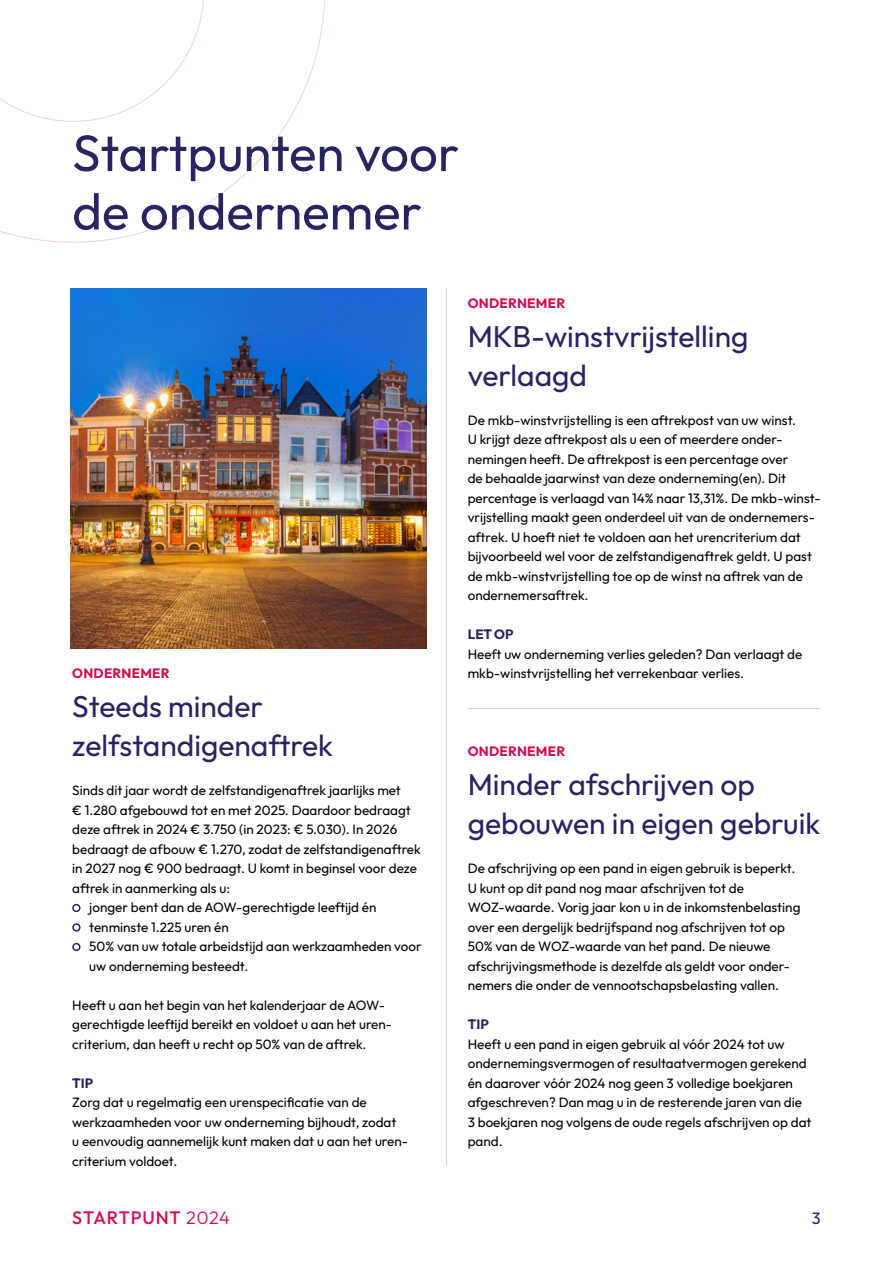
<style>
.page{position:relative;width:893px;height:1263px;background:#fff}
.page>*{position:absolute;margin:0;border:0;box-sizing:border-box;transform-origin:0 0}
.t1{font:51px/58.5px "Outfit";color:#282361}
.t2{font:30px/39px "Outfit";color:#282361}
.t3{font:500 18px "Outfit";letter-spacing:.04em;color:#d60b52}
.t4{font:16.5px "Outfit";color:#282361}
.t5{font:13.5px/19.5px "Outfit";color:#000}
.t6{font:700 13.5px "Outfit";letter-spacing:.02em;color:#d60b52}
.t7{font:700 13.5px "Outfit";color:#282361}
.s1{font-weight:300}
</style>
<div class="page">
<svg style="left:0;top:0;width:325px;height:243px"></svg>
<svg style="left:72px;top:904px;width:9px;height:8px"></svg>
<svg style="left:72px;top:923px;width:9px;height:9px"></svg>
<svg style="left:72px;top:943px;width:9px;height:8px"></svg>
<hr style="left:468px;top:708px;width:353px;height:1px;background:#d4d3df">
<hr style="left:446px;top:288px;width:1px;height:877px;background:#d4d3df">
<img style="left:71px;top:288px;width:356px;height:360px">
<h1 class="t1" style="left:72px;top:125px;width:388px">Startpunten voor de ondernemer</h1>
<p class="t6" style="left:72px;top:664px;width:99px">ONDERNEMER</p>
<h2 class="t2" style="left:72px;top:688px;width:262px">Steeds minder zelfstandigenaftrek</h2>
<p class="t5" style="left:72px;top:781px;width:330px">Sinds dit jaar wordt de zelfstandigenaftrek jaarlijks met</p>
<p class="t5" style="left:72px;top:800px;width:340px">€ 1.280 afgebouwd tot en met 2025. Daardoor bedraagt</p>
<p class="t5" style="left:72px;top:820px;width:327px">deze aftrek in 2024 € 3.750 (in 2023: € 5.030). In 2026</p>
<p class="t5" style="left:72px;top:839px;width:350px">bedraagt de afbouw € 1.270, zodat de zelfstandigenaftrek</p>
<p class="t5" style="left:72px;top:859px;width:346px">in 2027 nog € 900 bedraagt. U komt in beginsel voor deze</p>
<p class="t5" style="left:72px;top:878px;width:159px">aftrek in aanmerking als u:</p>
<p class="t5" style="left:89px;top:898px;width:289px">jonger bent dan de AOW-gerechtigde leeftijd én</p>
<p class="t5" style="left:89px;top:917px;width:141px">tenminste 1.225 uren én</p>
<p class="t5" style="left:89px;top:937px;width:334px">50% van uw totale arbeidstijd aan werkzaamheden voor</p>
<p class="t5" style="left:89px;top:956px;width:161px">uw onderneming besteedt.</p>
<p class="t5" style="left:72px;top:995px;width:318px">Heeft u aan het begin van het kalenderjaar de AOW&shy;gerechtigde leeftijd bereikt en voldoet u aan het uren-- criterium, dan heeft u recht op 50% van de aftrek.</p>
<p class="t7" style="left:72px;top:1074px;width:23px">TIP</p>
<p class="t5" style="left:72px;top:1093px;width:334px">Zorg dat u regelmatig een urenspecificatie van de werkzaamheden voor uw onderneming bijhoudt, zodat u eenvoudig aannemelijk kunt maken dat u aan het uren-- criterium voldoet.</p>
<p class="t6" style="left:468px;top:294px;width:99px">ONDERNEMER</p>
<h2 class="t2" style="left:468px;top:317px;width:282px">MKB-winstvrijstelling verlaagd</h2>
<p class="t5" style="left:468px;top:410px;width:354px">De mkb-winstvrijstelling is een aftrekpost van uw winst.<br>U krijgt deze aftrekpost als u een of meerdere onder&shy;nemingen heeft. De aftrekpost is een percentage over<br>de behaalde jaarwinst van deze onderneming(en). Dit percentage is verlaagd van 14% naar 13,31%. De mkb-winst&shy;vrijstelling maakt geen onderdeel uit van de ondernemers&shy;aftrek. U hoeft niet te voldoen aan het urencriterium dat bijvoorbeeld wel voor de zelfstandigenaftrek geldt. U past de mkb-winstvrijstelling toe op de winst na aftrek van de ondernemersaftrek.</p>
<p class="t7" style="left:468px;top:625px;width:47px">LET OP</p>
<p class="t5" style="left:468px;top:644px;width:336px">Heeft uw onderneming verlies geleden? Dan verlaagt de mkb-winstvrijstelling het verrekenbaar verlies.</p>
<p class="t6" style="left:468px;top:742px;width:99px">ONDERNEMER</p>
<h2 class="t2" style="left:468px;top:766px;width:354px">Minder afschrijven op gebouwen in eigen gebruik</h2>
<p class="t5" style="left:468px;top:859px;width:334px">De afschrijving op een pand in eigen gebruik is beperkt.<br>U kunt op dit pand nog maar afschrijven tot de WOZ-waarde. Vorig jaar kon u in de inkomstenbelasting over een dergelijk bedrijfspand nog afschrijven tot op 50% van de WOZ-waarde van het pand. De nieuwe afschrijvingsmethode is dezelfde als geldt voor onder&shy;nemers die onder de vennootschapsbelasting vallen.</p>
<p class="t7" style="left:468px;top:1015px;width:23px">TIP</p>
<p class="t5" style="left:468px;top:1034px;width:345px">Heeft u een pand in eigen gebruik al vóór 2024 tot uw ondernemingsvermogen of resultaatvermogen gerekend én daarover vóór 2024 nog geen 3 volledige boekjaren afgeschreven? Dan mag u in de resterende jaren van die 3 boekjaren nog volgens de oude regels afschrijven op dat pand.</p>
<h3 class="t3" style="left:72px;top:1206px;width:159px">STARTPUNT <span class="s1">2024</span></h3>
<p class="t4" style="left:812px;top:1208px;width:10px">3</p>
</div>
